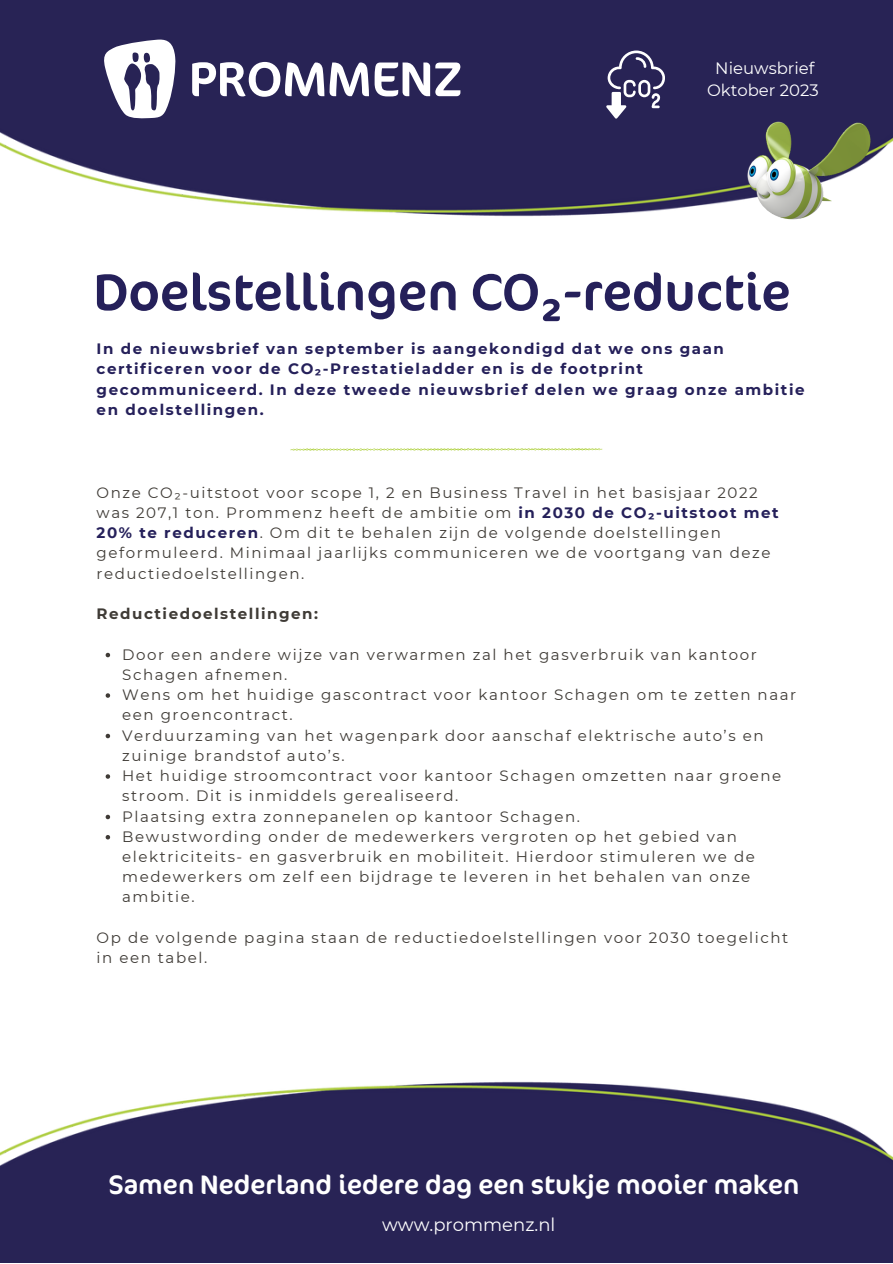
<style>
.page{position:relative;width:893px;height:1264px;background:#fff}
.page>*{position:absolute;margin:0;border:0;box-sizing:border-box;transform-origin:0 0}
.t1{font:52.5px "Cocon OT";color:#25205a}
.t2{font:27px "Cocon OT";color:#fff}
.t3{font:18px "Montserrat";color:#fff}
.t4{font:16.5px "Montserrat";color:#fff}
.t5{font:15px/20.2px "Montserrat";letter-spacing:.105em;color:#3f3b36}
.t6{font:700 15px/20.2px "Montserrat";letter-spacing:.105em;color:#25205a}
.t7{font:700 15px "Montserrat";letter-spacing:.105em;color:#3f3b36}
.s1{font-weight:700;color:#25205a}
</style>
<div class="page">
<img style="left:0;top:1081px;width:892px;height:181px">
<img style="left:0;top:0;width:892px;height:217px">
<svg style="left:104px;top:40px;width:72px;height:78px"></svg>
<svg style="left:192px;top:62px;width:268px;height:35px"></svg>
<img style="left:663px;top:106px;width:229px;height:114px">
<svg style="left:606px;top:51px;width:58px;height:68px"></svg>
<svg style="left:290px;top:448px;width:312px;height:2px"></svg>
<svg style="left:106px;top:652px;width:4px;height:5px"></svg>
<svg style="left:106px;top:693px;width:4px;height:4px"></svg>
<svg style="left:106px;top:733px;width:4px;height:5px"></svg>
<svg style="left:106px;top:774px;width:4px;height:4px"></svg>
<svg style="left:106px;top:814px;width:4px;height:5px"></svg>
<svg style="left:106px;top:835px;width:4px;height:4px"></svg>
<p class="t4" style="left:715px;top:58px;width:101px">Nieuwsbrief</p>
<p class="t4" style="left:707px;top:80px;width:113px">Oktober 2023</p>
<p class="t1" style="left:93px;top:254px;width:698px">Doelstellingen CO₂-reductie</p>
<p class="t6" style="left:97px;top:338px;width:709px">In de nieuwsbrief van september is aangekondigd dat we ons gaan certificeren voor de CO₂-Prestatieladder en is de footprint gecommuniceerd. In deze tweede nieuwsbrief delen we graag onze ambitie en doelstellingen.</p>
<p class="t5" style="left:97px;top:482px;width:662px">Onze CO₂-uitstoot voor scope 1, 2 en Business Travel in het basisjaar 2022</p>
<p class="t5" style="left:97px;top:502px;width:683px">was 207,1 ton. Prommenz heeft de ambitie om <span class="s1">in 2030 de CO₂-uitstoot met</span></p>
<p class="t5" style="left:97px;top:522px;width:675px"><span class="s1">20% te reduceren</span>. Om dit te behalen zijn de volgende doelstellingen geformuleerd. Minimaal jaarlijks communiceren we de voortgang van deze reductiedoelstellingen.</p>
<p class="t7" style="left:97px;top:604px;width:223px">Reductiedoelstellingen:</p>
<p class="t5" style="left:122px;top:644px;width:636px">Door een andere wijze van verwarmen zal het gasverbruik van kantoor<br>Schagen afnemen.</p>
<p class="t5" style="left:122px;top:684px;width:675px">Wens om het huidige gascontract voor kantoor Schagen om te zetten naar een groencontract.</p>
<p class="t5" style="left:122px;top:725px;width:642px">Verduurzaming van het wagenpark door aanschaf elektrische auto’s en zuinige brandstof auto’s.</p>
<p class="t5" style="left:122px;top:765px;width:660px">Het huidige stroomcontract voor kantoor Schagen omzetten naar groene stroom. Dit is inmiddels gerealiseerd.</p>
<p class="t5" style="left:122px;top:806px;width:459px">Plaatsing extra zonnepanelen op kantoor Schagen.</p>
<p class="t5" style="left:122px;top:826px;width:634px">Bewustwording onder de medewerkers vergroten op het gebied van elektriciteits- en gasverbruik en mobiliteit. Hierdoor stimuleren we de medewerkers om zelf een bijdrage te leveren in het behalen van onze ambitie.</p>
<p class="t5" style="left:97px;top:927px;width:693px">Op de volgende pagina staan de reductiedoelstellingen voor 2030 toegelicht in een tabel.</p>
<p class="t2" style="left:108px;top:1165px;width:692px">Samen Nederland iedere dag een stukje mooier maken</p>
<p class="t3" style="left:382px;top:1212px;width:175px">www.prommenz.nl</p>
</div>
